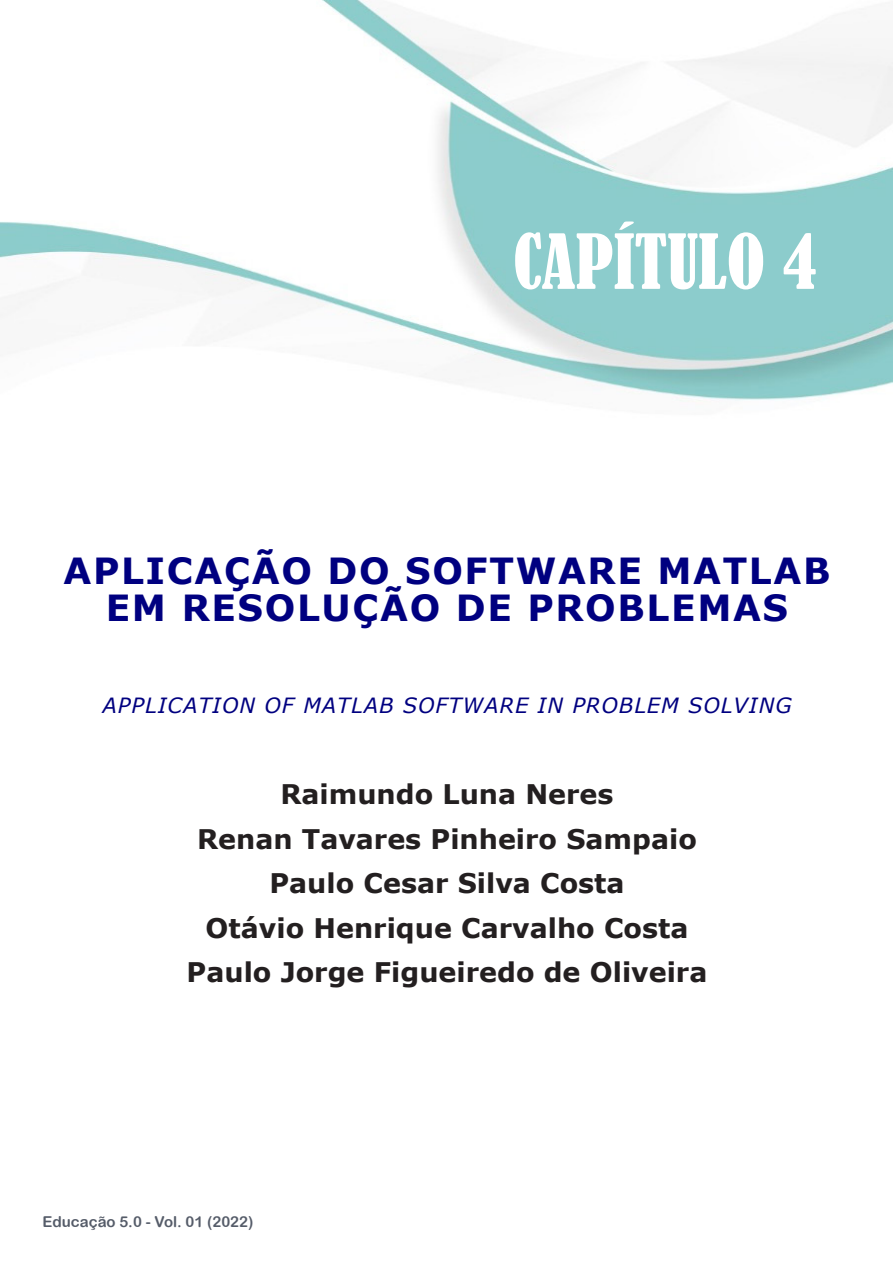
<style>
.page{position:relative;width:893px;height:1263px;background:#fff}
.page>*{position:absolute;margin:0;border:0;box-sizing:border-box;transform-origin:0 0}
.t1{font:condensed 70.5px "Bernard";color:#fff}
.t2{font:700 36px/37.5px "Verdana";letter-spacing:.045em;color:#000080;text-align:center}
.t3{font:700 27px/44.5px "Verdana";color:#231f20;text-align:center}
.t4{font:italic 21px "Verdana";letter-spacing:.045em;color:#000080}
.t5{font:15px "Arial Rounded MT Bold";color:#555c69}
</style>
<div class="page">
<img style="left:0;top:0;width:893px;height:401px">
<h1 class="t1" style="left:513px;top:221px;width:305px">CAPÍTULO 4</h1>
<h2 class="t2" style="left:63px;top:551px;width:768px">APLICAÇÃO DO SOFTWARE MATLAB<br>EM RESOLUÇÃO DE PROBLEMAS</h2>
<p class="t4" style="left:103px;top:691px;width:691px">APPLICATION OF MATLAB SOFTWARE IN PROBLEM SOLVING</p>
<p class="t3" style="left:187px;top:771px;width:522px">Raimundo Luna Neres<br>Renan Tavares Pinheiro Sampaio<br>Paulo Cesar Silva Costa<br>Otávio Henrique Carvalho Costa<br>Paulo Jorge Figueiredo de Oliveira</p>
<p class="t5" style="left:43px;top:1213px;width:212px">Educação 5.0 - Vol. 01 (2022)</p>
</div>
